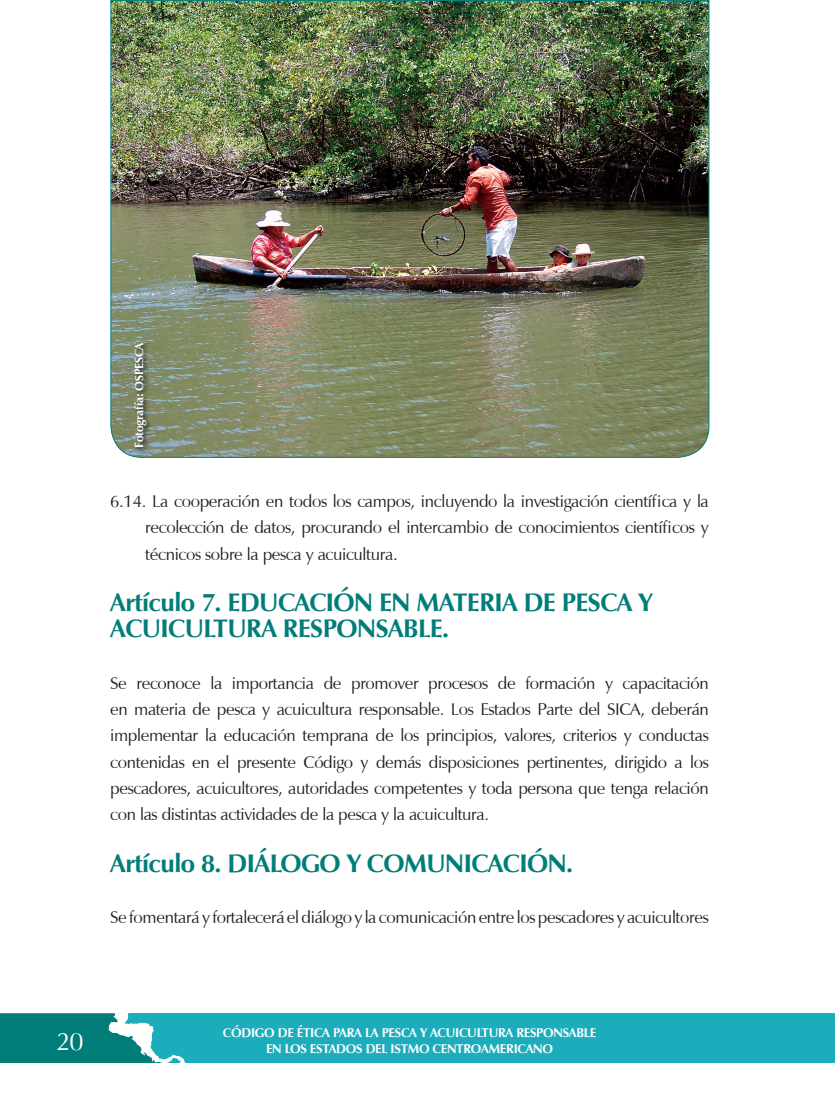
<style>
.page{position:relative;width:835px;height:1103px;background:#fff}
.page>*{position:absolute;margin:0;border:0;box-sizing:border-box;transform-origin:0 0}
.subtitulos2{font:700 26.25px/26.2px "Vera Humana 95";letter-spacing:-.02em;color:#007d78}
.t1{font:26.25px "Vera Humana 95";color:#fff}
.Optima{font:17.5px/26.2px "Vera Humana 95";letter-spacing:-.02em;color:#231f20;text-align:justify}
.t2{font:700 13.12px "Vera Humana 95";letter-spacing:-.02em;color:#fff}
.t3{font:700 12.25px "Vera Humana 95";letter-spacing:-.02em;color:#fff}
</style>
<div class="page">
<img style="left:110px;top:0;width:600px;height:458px">
<svg style="left:133px;top:341px;width:20px;height:112px;background:#707a64"></svg>
<div style="left:0;top:1013px;width:835px;height:49px;background:#1cadbd"></div>
<svg style="left:0;top:1013px;width:185px;height:50px"></svg>
<p class="t3" style="left:132px;top:447px;width:107px;rotate:-90deg">Fotografía: OSPESCA</p>
<p class="Optima" style="left:145px;top:488px;width:565px;text-indent:-35px">6.14. La cooperación en todos los campos, incluyendo la investigación científica y la recolección de datos, procurando el intercambio de conocimientos científicos y técnicos sobre la pesca y acuicultura.</p>
<p class="subtitulos2" style="left:110px;top:589px;width:544px">Artículo 7. EDUCACIÓN EN MATERIA DE PESCA Y<br>ACUICULTURA RESPONSABLE.</p>
<p class="Optima" style="left:110px;top:670px;width:600px">Se reconoce la importancia de promover procesos de formación y capacitación en materia de pesca y acuicultura responsable. Los Estados Parte del SICA, deberán implementar la educación temprana de los principios, valores, criterios y conductas contenidas en el presente Código y demás disposiciones pertinentes, dirigido a los pescadores, acuicultores, autoridades competentes y toda persona que tenga relación con las distintas actividades de la pesca y la acuicultura.</p>
<p class="subtitulos2" style="left:110px;top:849px;width:464px">Artículo 8. DIÁLOGO Y COMUNICACIÓN.</p>
<p class="Optima" style="left:110px;top:904px;width:600px">Se fomentará y fortalecerá el diálogo y la comunicación entre los pescadores y acuicultores</p>
<p class="t2" style="left:223px;top:1024px;width:375px">CÓDIGO DE ÉTICA PARA LA PESCA Y ACUICULTURA RESPONSABLE</p>
<h1 class="t1" style="left:56px;top:1025px;width:29px">20</h1>
<p class="t2" style="left:266px;top:1040px;width:288px">EN LOS ESTADOS DEL ISTMO CENTROAMERICANO</p>
</div>
